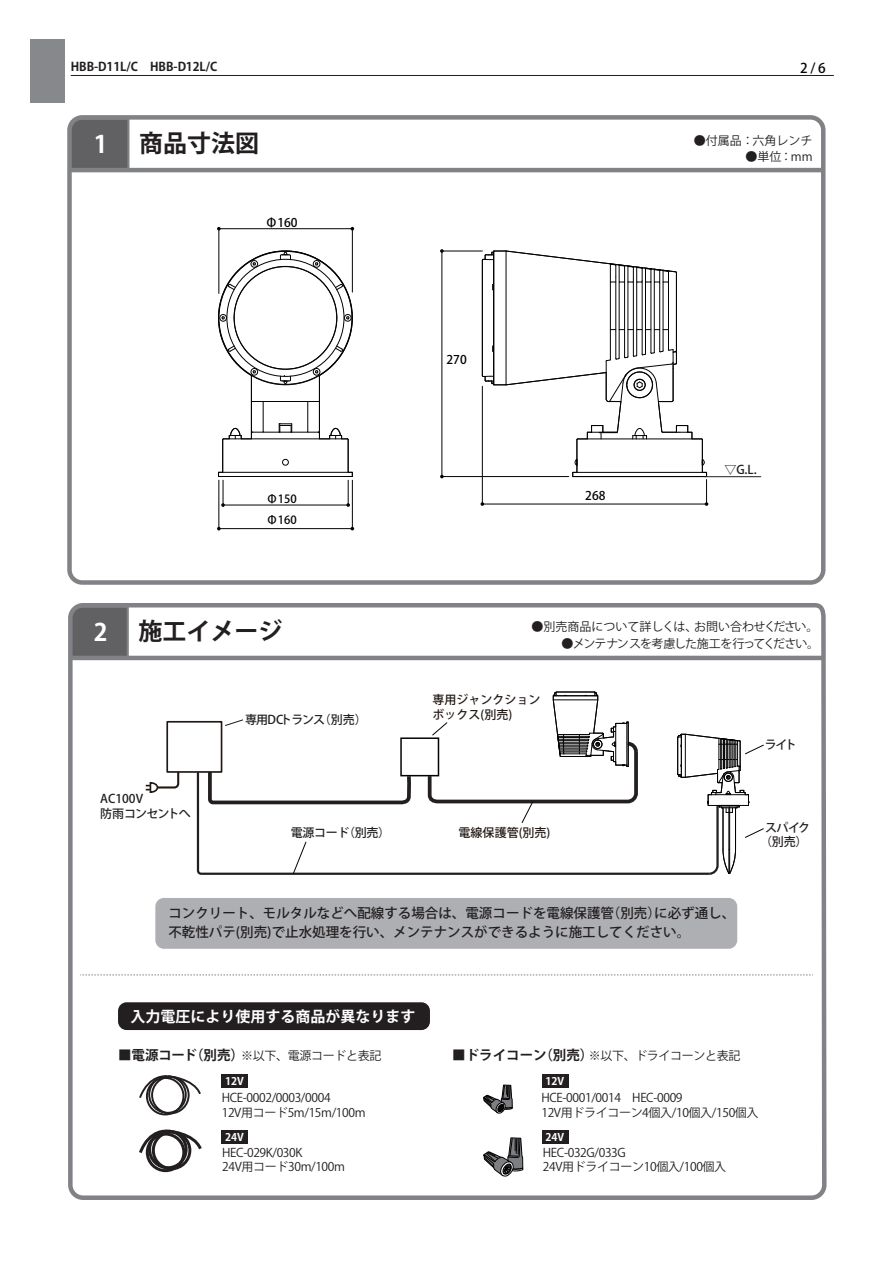
<style>
.page{position:relative;width:893px;height:1263px;background:#fff}
.page>*{position:absolute;margin:0;border:0;box-sizing:border-box;transform-origin:0 0}
.t1{font:700 24px "Koz Go Pro";color:#231f20}
.t2{font:700 24px "Koz Go Pro";color:#fff}
.t3{font:700 15px "Koz Go Pro";color:#fff}
.t4{font:500 13.5px/19.5px "Koz Go Pro";color:#231f20}
.t5{font:700 13.5px "Koz Go Pro";color:#231f20}
.t6{font:500 13.5px "Koz Go Pro";color:#070304}
.t7{font:12px/14.4px "Koz Go Pro";letter-spacing:-.03em;color:#231f20}
.t8{font:12px "Koz Go Pro";color:#231f20}
.t9{font:500 12px/15px "Koz Go Pro";color:#211814}
.t10{font:500 12px/13.5px "Koz Go Pro";letter-spacing:-.04em;color:#231f20;text-align:center}
.t11{font:12px "Koz Go Pro";letter-spacing:-.08em;color:#231f20}
.t12{font:700 12px "Koz Go Pro";color:#231f20}
.t13{font:500 12px/14.2px "Koz Go Pro";color:#231f20}
.t14{font:500 12px "Koz Go Pro";letter-spacing:-.08em;color:#231f20}
.t15{font:500 12px "Koz Go Pro";color:#030303}
.t16{font:500 11.25px "Koz Go Pro";color:#030303}
.t17{font:700 10.5px "Koz Go Pro";color:#fff}
</style>
<div class="page">
<div style="left:30px;top:39px;width:34px;height:64px;background:#86888b"></div>
<hr style="left:71px;top:75px;width:763px;height:1px;background:#231f20">
<svg style="left:72px;top:120px;width:59px;height:48px;background:#666669"></svg>
<div style="left:67px;top:115px;width:758px;height:470px;border:4px solid #808285;border-radius:13px"></div>
<hr style="left:70px;top:168px;width:754px;height:4px;background:#808285">
<svg style="left:68px;top:603px;width:759px;height:597px"></svg>
<hr style="left:70px;top:656px;width:753px;height:4px;background:#808285">
<div style="left:155px;top:898px;width:582px;height:51px;background:#aeafb3;border-radius:9px"></div>
<div style="left:118px;top:1002px;width:312px;height:28px;background:#231f20;border-radius:9px"></div>
<svg style="left:80px;top:974px;width:733px;height:1px"></svg>
<div style="left:400px;top:737px;width:39px;height:39px;border:2px solid #060304"></div>
<svg style="left:196px;top:770px;width:481px;height:106px"></svg>
<svg style="left:206px;top:764px;width:207px;height:42px"></svg>
<svg style="left:146px;top:762px;width:34px;height:32px"></svg>
<div style="left:171px;top:740px;width:55px;height:32px;background:#fff"></div>
<div style="left:166px;top:721px;width:56px;height:52px;border:2px solid #211814"></div>
<svg style="left:225px;top:719px;width:18px;height:7px"></svg>
<svg style="left:483px;top:1084px;width:30px;height:30px"></svg>
<svg style="left:483px;top:1137px;width:40px;height:40px"></svg>
<div style="left:221px;top:1074px;width:27px;height:14px;background:#231f20"></div>
<div style="left:221px;top:1130px;width:27px;height:13px;background:#231f20"></div>
<div style="left:542px;top:1074px;width:26px;height:14px;background:#231f20"></div>
<div style="left:542px;top:1130px;width:26px;height:13px;background:#231f20"></div>
<div style="left:148px;top:1075px;width:39px;height:39px;border:2px solid #231f20;border-radius:50%"></div>
<div style="left:146px;top:1077px;width:38px;height:38px;border:2px solid #231f20;border-radius:50%"></div>
<div style="left:151px;top:1076px;width:39px;height:38px;border:2px solid #231f20;border-radius:50%"></div>
<svg style="left:137px;top:1073px;width:66px;height:27px"></svg>
<div style="left:148px;top:1130px;width:40px;height:39px;border:3px solid #231f20;border-radius:50%"></div>
<div style="left:146px;top:1132px;width:39px;height:40px;border:3px solid #231f20;border-radius:50%"></div>
<div style="left:152px;top:1130px;width:39px;height:40px;border:3px solid #231f20;border-radius:50%"></div>
<svg style="left:136px;top:1128px;width:68px;height:28px"></svg>
<hr style="left:442px;top:251px;width:40px;height:1px;background:#030303">
<hr style="left:442px;top:476px;width:127px;height:1px;background:#030303">
<hr style="left:442px;top:251px;width:1px;height:226px;background:#030303">
<svg style="left:440px;top:249px;width:4px;height:4px"></svg>
<hr style="left:352px;top:229px;width:1px;height:63px;background:#030303">
<hr style="left:219px;top:229px;width:1px;height:64px;background:#030303">
<hr style="left:219px;top:228px;width:133px;height:1px;background:#030303">
<hr style="left:352px;top:480px;width:1px;height:49px;background:#030303">
<hr style="left:219px;top:480px;width:1px;height:50px;background:#030303">
<hr style="left:219px;top:528px;width:133px;height:1px;background:#030303">
<svg style="left:482px;top:250px;width:195px;height:96px"></svg>
<svg style="left:481px;top:346px;width:227px;height:160px"></svg>
<svg style="left:426px;top:691px;width:214px;height:132px"></svg>
<svg style="left:218px;top:250px;width:135px;height:257px"></svg>
<svg style="left:677px;top:734px;width:87px;height:142px"></svg>
<svg style="left:293px;top:841px;width:13px;height:33px"></svg>
<hr style="left:705px;top:476px;width:56px;height:1px;background:#231f20">
<p class="t12" style="left:71px;top:59px;width:148px">HBB-D11L/C　HBB-D12L/C</p>
<p class="t6" style="left:800px;top:59px;width:27px">2 / 6</p>
<h1 class="t2" style="left:94px;top:129px;width:15px">1</h1>
<h1 class="t1" style="left:139px;top:128px;width:121px">商品寸法図</h1>
<p class="t15" style="left:265px;top:214px;width:34px">Φ160</p>
<p class="t15" style="left:447px;top:352px;width:22px">270</p>
<p class="t16" style="left:267px;top:492px;width:32px">Φ150</p>
<p class="t15" style="left:585px;top:488px;width:22px">268</p>
<p class="t16" style="left:267px;top:513px;width:32px">Φ160</p>
<p class="t8" style="left:694px;top:133px;width:120px">●付属品：六角レンチ</p>
<p class="t7" style="left:745px;top:150px;width:69px">●単位：mm</p>
<p class="t10" style="left:724px;top:464px;width:34px">▽G.L.</p>
<h1 class="t2" style="left:94px;top:617px;width:15px">2</h1>
<h1 class="t1" style="left:138px;top:616px;width:145px">施工イメージ</h1>
<p class="t13" style="left:100px;top:792px;width:92px">AC100V<br>防雨コンセントへ</p>
<p class="t14" style="left:245px;top:712px;width:123px">専用DCトランス（別売）</p>
<p class="t8" style="left:532px;top:619px;width:289px">●別売商品について詳しくは、お問い合わせください。</p>
<p class="t9" style="left:432px;top:693px;width:109px">専用ジャンクションボックス(別売)</p>
<p class="t11" style="left:562px;top:636px;width:259px">●メンテナンスを考慮した施工を行ってください。</p>
<p class="t10" style="left:765px;top:738px;width:33px">ライト</p>
<p class="t10" style="left:291px;top:827px;width:101px">電源コード（別売）</p>
<p class="t9" style="left:459px;top:826px;width:93px">電線保護管(別売)</p>
<p class="t4" style="left:168px;top:903px;width:568px">コンクリート、モルタルなどへ配線する場合は、電源コードを電線保護管（別売）に必ず通し、不乾性パテ(別売)で止水処理を行い、メンテナンスができるように施工してください。</p>
<p class="t10" style="left:760px;top:821px;width:52px">スパイク（別売）</p>
<p class="t3" style="left:131px;top:1007px;width:287px">入力電圧により使用する商品が異なります</p>
<p class="t5" style="left:118px;top:1046px;width:128px">■電源コード（別売）</p>
<p class="t5" style="left:452px;top:1046px;width:143px">■ドライコーン（別売）</p>
<p class="t17" style="left:225px;top:1074px;width:20px">12V</p>
<p class="t7" style="left:241px;top:1049px;width:142px">※以下、電源コードと表記</p>
<p class="t7" style="left:589px;top:1049px;width:153px">※以下、ドライコーンと表記</p>
<p class="t17" style="left:546px;top:1074px;width:20px">12V</p>
<p class="t7" style="left:222px;top:1091px;width:145px">HCE-0002/0003/0004<br>12V用コード5m/15m/100m</p>
<p class="t7" style="left:541px;top:1091px;width:219px">HCE-0001/0014　HEC-0009<br>12V用ドライコーン4個入/10個入/150個入</p>
<p class="t7" style="left:543px;top:1146px;width:185px">HEC-032G/033G<br>24V用ドライコーン10個入/100個入</p>
<p class="t17" style="left:225px;top:1130px;width:20px">24V</p>
<p class="t17" style="left:546px;top:1130px;width:20px">24V</p>
<p class="t7" style="left:222px;top:1146px;width:124px">HEC-029K/030K<br>24V用コード30m/100m</p>
</div>
